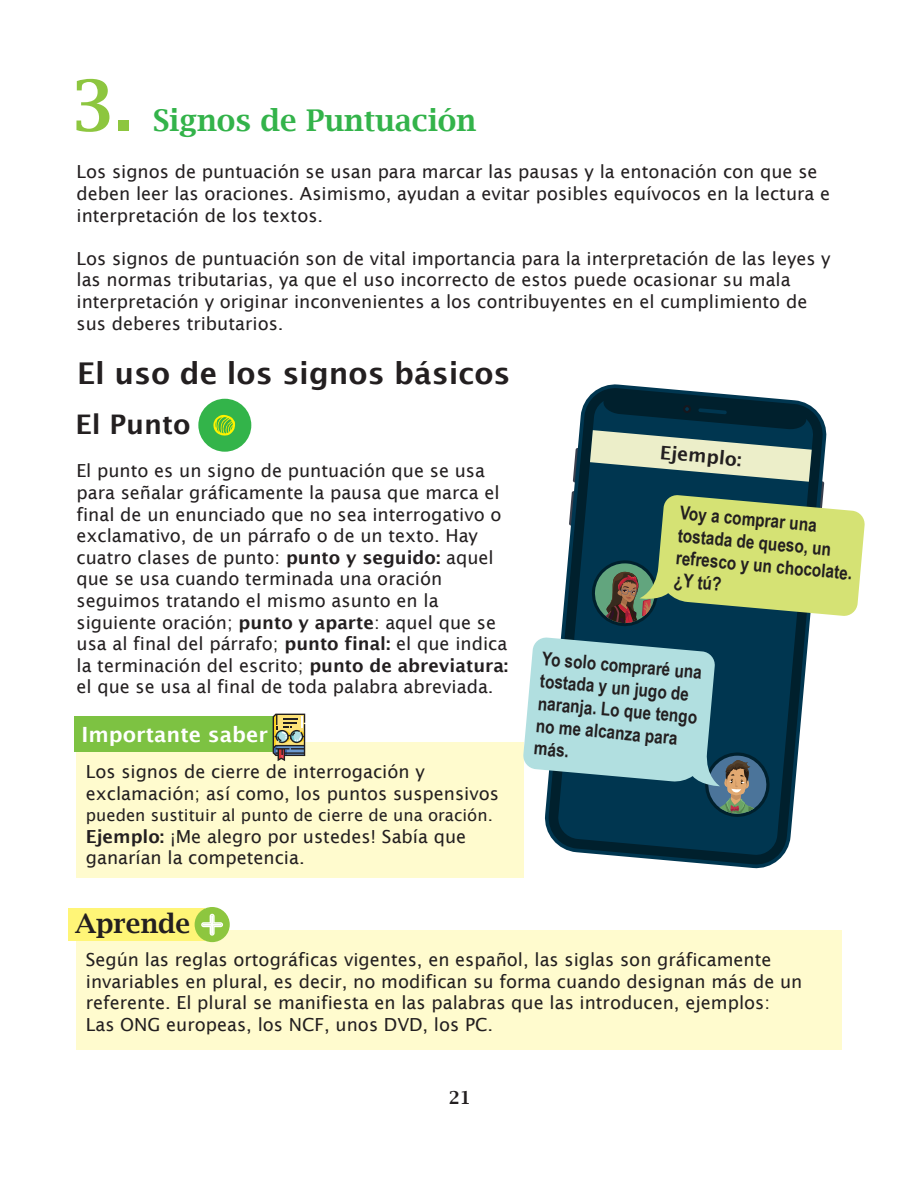
<style>
.page{position:relative;width:918px;height:1188px;background:#fff}
.page>*{position:absolute;margin:0;border:0;box-sizing:border-box;transform-origin:0 0}
.t1{font:600 69.9px "Lucida Bright";color:#8dc63f}
.t2{font:600 30px "Lucida Sans";color:#231f20}
.t3{font:600 30px "Lucida Bright";color:#33b34a}
.t4{font:600 27px "Lucida Sans";color:#231f20}
.t5{font:600 26.55px "Lucida Bright";color:#231f20}
.t6{font:600 21px "Lucida Sans";color:#fff}
.t7{font:700 18.75px/22.5px "Arial Narrow";color:#231f20}
.t8{font:600 18.75px "Lucida Sans";color:#231f20}
.t9{font:18px/21.6px "Lucida Sans";color:#231f20}
.t10{font:600 18px "Lucida Bright";color:#231f20}
.t11{font:16.5px "Lucida Sans";color:#231f20}
.s1{font-weight:600}
</style>
<div class="page">
<div style="left:76px;top:743px;width:447px;height:135px;background:#fffbce"></div>
<div style="left:75px;top:717px;width:200px;height:35px;background:#7dc242"></div>
<svg style="left:273px;top:714px;width:32px;height:47px;background:#9b9570"></svg>
<svg style="left:547px;top:387px;width:236px;height:479px"></svg>
<svg style="left:557px;top:397px;width:253px;height:459px;fill:#003650"></svg>
<svg style="left:523px;top:637px;width:248px;height:181px;background:#709ca6"></svg>
<div style="left:76px;top:930px;width:766px;height:120px;background:#fffbce"></div>
<div style="left:68px;top:908px;width:137px;height:32px;background:#fff577"></div>
<div style="left:195px;top:907px;width:35px;height:35px;background:#8dc63f;border-radius:50%"></div>
<svg style="left:201px;top:914px;width:22px;height:22px"></svg>
<svg style="left:590px;top:395px;width:275px;height:233px;background:#7e9777"></svg>
<div style="left:198px;top:399px;width:53px;height:53px;background:#33b44a;border-radius:50%"></div>
<svg style="left:213px;top:415px;width:22px;height:21px"></svg>
<h1 class="t1" style="left:71px;top:66px;width:64px">3.</h1>
<h2 class="t3" style="left:153px;top:103px;width:325px">Signos de Puntuación</h2>
<p class="t9" style="left:76px;top:161px;width:755px">Los signos de puntuación se usan para marcar las pausas y la entonación con que se deben leer las oraciones. Asimismo, ayudan a evitar posibles equívocos en la lectura e interpretación de los textos.</p>
<p class="t9" style="left:76px;top:248px;width:756px">Los signos de puntuación son de vital importancia para la interpretación de las leyes y las normas tributarias, ya que el uso incorrecto de estos puede ocasionar su mala interpretación y originar inconvenientes a los contribuyentes en el cumplimiento de sus deberes tributarios.</p>
<h2 class="t2" style="left:77px;top:357px;width:435px">El uso de los signos básicos</h2>
<h3 class="t4" style="left:75px;top:409px;width:117px">El Punto</h3>
<p class="t9" style="left:76px;top:460px;width:433px">El punto es un signo de puntuación que se usa para señalar gráficamente la pausa que marca el final de un enunciado que no sea interrogativo o exclamativo, de un párrafo o de un texto. Hay cuatro clases de punto: <span class="s1">punto y seguido:</span> aquel que se usa cuando terminada una oración seguimos tratando el mismo asunto en la siguiente oración; <span class="s1">punto y aparte</span>: aquel que se usa al final del párrafo; <span class="s1">punto final:</span> el que indica la terminación del escrito; <span class="s1">punto de abreviatura: </span>el que se usa al final de toda palabra abreviada.</p>
<p class="t6" style="left:82px;top:722px;width:188px">Importante saber</p>
<p class="t9" style="left:86px;top:761px;width:415px">Los signos de cierre de interrogación y exclamación; así como, los puntos suspensivos</p>
<p class="t11" style="left:86px;top:806px;width:409px">pueden sustituir al punto de cierre de una oración.</p>
<p class="t9" style="left:86px;top:826px;width:382px"><span class="s1">Ejemplo:</span> ¡Me alegro por ustedes! Sabía que ganarían la competencia.</p>
<p class="t8" style="left:661px;top:441px;width:83px;rotate:5deg">Ejemplo:</p>
<p class="t7" style="left:681px;top:501px;width:178px;rotate:5deg">Voy a comprar una tostada de queso, un refresco y un chocolate. ¿Y tú?</p>
<p class="t7" style="left:543px;top:646px;width:162px;rotate:5deg">Yo solo compraré una tostada y un jugo de naranja. Lo que tengo no me alcanza para más.</p>
<h3 class="t5" style="left:75px;top:908px;width:117px">Aprende</h3>
<p class="t9" style="left:86px;top:949px;width:718px">Según las reglas ortográficas vigentes, en español, las siglas son gráficamente invariables en plural, es decir, no modifican su forma cuando designan más de un referente. El plural se manifiesta en las palabras que las introducen, ejemplos:<br>Las ONG europeas, los NCF, unos DVD, los PC.</p>
<p class="t10" style="left:449px;top:1087px;width:24px">21</p>
</div>
